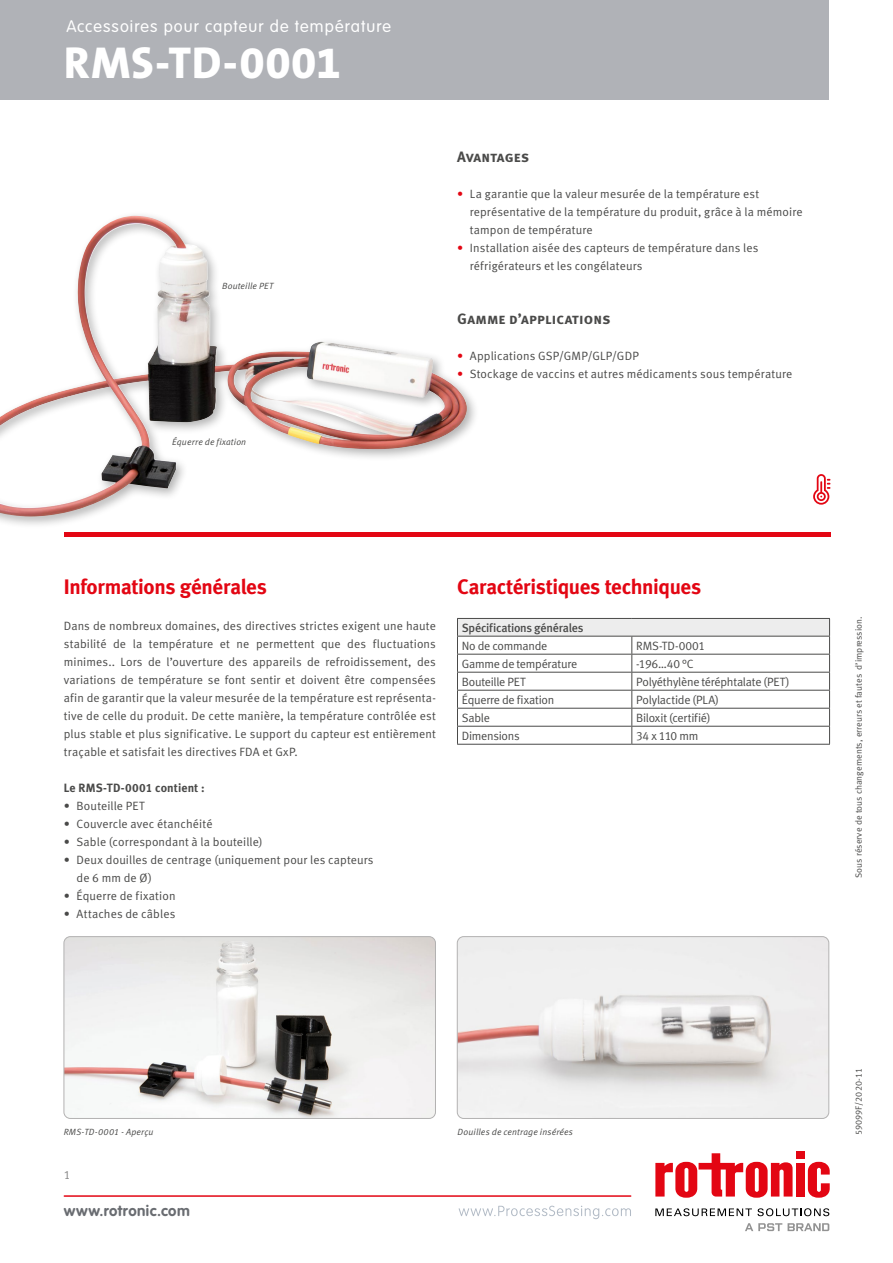
<style>
.page{position:relative;width:893px;height:1263px;background:#fff}
.page>*{position:absolute;margin:0;border:0;box-sizing:border-box;transform-origin:0 0}
.t1{font:800 45px "The Mix B8";letter-spacing:.02em;color:#fff}
.t2{font:21px "Meta Bold LF";letter-spacing:-.02em;color:#e30613}
.t3{font:300 16.5px "VAG Rounded LT";letter-spacing:.065em;color:#fff}
.t4{font:15px "Meta Bold LF Caps";letter-spacing:.01em;color:#4a4a49}
.t5{font:700 15px "VAG Rounded";letter-spacing:.03em;color:#696c71}
.t6{font:12px/18px "Meta Normal LF";letter-spacing:.01em;color:#4a4a49}
.t7{font:12px "Meta Normal LF";letter-spacing:-.02em;color:#4a4a49}
.t8{font:12px "Meta Normal LF";letter-spacing:-.015em;color:#4a4a49}
.t9{font:12px "Meta Medium LF";letter-spacing:-.02em;color:#4a4a49}
.t10{font:12px "Meta Bold LF";letter-spacing:.015em;color:#4a4a49}
.t11{font:12px "Meta Normal LF";letter-spacing:-.01em;color:#4a4a49}
.t12{font:12px "Meta Normal LF";letter-spacing:-.025em;color:#4a4a49}
.t13{font:12px "Meta Normal LF";color:#878787}
.t14{font:italic 9px "Meta Normal LF";letter-spacing:.02em;color:#4a4a49}
.t15{font:9px "Meta Normal LF";letter-spacing:.01em;color:#4a4a49}
.s1{color:#e30613}
</style>
<div class="page">
<hr style="left:64px;top:1195px;width:567px;height:2px;background:#e30613">
<div style="left:796px;top:1163px;width:8px;height:33px;background:#e30613"></div>
<svg style="left:808px;top:1162px;width:22px;height:36px"></svg>
<div style="left:796px;top:1151px;width:8px;height:8px;background:#e30613"></div>
<svg style="left:655px;top:1153px;width:138px;height:45px"></svg>
<svg style="left:655px;top:1208px;width:97px;height:8px"></svg>
<svg style="left:758px;top:1208px;width:71px;height:8px"></svg>
<svg style="left:745px;top:1223px;width:37px;height:8px"></svg>
<svg style="left:788px;top:1223px;width:41px;height:8px"></svg>
<div style="left:0;top:0;width:829px;height:99px;background:#b0b2b7"></div>
<svg style="left:459px;top:1206px;width:172px;height:13px"></svg>
<hr style="left:64px;top:532px;width:766px;height:4px;background:#e30613">
<div style="left:457px;top:618px;width:373px;height:18px;background:#ededed"></div>
<svg style="left:829px;top:619px;width:1px;height:125px"></svg>
<hr style="left:457px;top:744px;width:175px;height:1px;background:#4a4a49">
<hr style="left:632px;top:744px;width:198px;height:1px;background:#4a4a49">
<hr style="left:457px;top:618px;width:175px;height:1px;background:#4a4a49">
<svg style="left:457px;top:619px;width:1px;height:125px"></svg>
<hr style="left:632px;top:618px;width:198px;height:1px;background:#4a4a49">
<hr style="left:457px;top:636px;width:175px;height:1px;background:#4a4a49">
<hr style="left:632px;top:636px;width:198px;height:1px;background:#4a4a49">
<hr style="left:457px;top:654px;width:175px;height:1px;background:#4a4a49">
<hr style="left:632px;top:654px;width:198px;height:1px;background:#4a4a49">
<hr style="left:457px;top:672px;width:175px;height:1px;background:#4a4a49">
<hr style="left:632px;top:672px;width:198px;height:1px;background:#4a4a49">
<hr style="left:457px;top:690px;width:175px;height:1px;background:#4a4a49">
<hr style="left:632px;top:690px;width:198px;height:1px;background:#4a4a49">
<hr style="left:457px;top:708px;width:175px;height:1px;background:#4a4a49">
<hr style="left:632px;top:708px;width:198px;height:1px;background:#4a4a49">
<hr style="left:457px;top:726px;width:175px;height:1px;background:#4a4a49">
<hr style="left:632px;top:726px;width:198px;height:1px;background:#4a4a49">
<svg style="left:631px;top:636px;width:1px;height:108px"></svg>
<svg style="left:813px;top:474px;width:17px;height:31px"></svg>
<img style="left:64px;top:936px;width:370px;height:181px">
<div style="left:64px;top:936px;width:372px;height:183px;border:1px solid #b3b2b2;border-radius:6px"></div>
<img style="left:457px;top:938px;width:372px;height:179px">
<div style="left:457px;top:936px;width:372px;height:183px;border:1px solid #b3b2b2;border-radius:6px"></div>
<div style="left:0;top:210px;width:479px;height:319px;background:#000;opacity:.3"></div>
<img style="left:0;top:216px;width:467px;height:300px">
<h3 class="t3" style="left:66px;top:17px;width:326px">Accessoires pour capteur de température</h3>
<h1 class="t1" style="left:64px;top:39px;width:279px">RMS-TD-0001</h1>
<p class="t14" style="left:222px;top:280px;width:53px">Bouteille PET</p>
<p class="t14" style="left:172px;top:437px;width:76px">Équerre de fixation</p>
<p class="t4" style="left:457px;top:147px;width:74px">Avantages</p>
<p class="t6" style="left:470px;top:185px;width:334px;text-indent:-13px"><span class="s1">•</span> La garantie que la valeur mesurée de la température est représentative de la température du produit, grâce à la mémoire tampon de température</p>
<p class="t6" style="left:470px;top:239px;width:290px;text-indent:-13px"><span class="s1">•</span> Installation aisée des capteurs de température dans les réfrigérateurs et les congélateurs</p>
<p class="t4" style="left:457px;top:309px;width:155px">Gamme d’applications</p>
<p class="t6" style="left:457px;top:347px;width:183px"><span class="s1">•</span> Applications GSP/GMP/GLP/GDP</p>
<p class="t6" style="left:457px;top:365px;width:337px"><span class="s1">•</span> Stockage de vaccins et autres médicaments sous température</p>
<h2 class="t2" style="left:64px;top:573px;width:204px">Informations générales</h2>
<p class="t6" style="left:64px;top:617px;width:374px;text-align:justify">Dans de nombreux domaines, des directives strictes exigent une haute stabilité de la température et ne permettent que des fluctuations minimes.. Lors de l’ouverture des appareils de refroidissement, des variations de température se font sentir et doivent être compensées afin de garantir que la valeur mesurée de la température est représenta&shy;tive de celle du produit. De cette manière, la température contrôlée est plus stable et plus significative. Le support du capteur est entièrement traçable et satisfait les directives FDA et GxP.</p>
<p class="t10" style="left:64px;top:780px;width:142px">Le RMS-TD-0001 contient :</p>
<p class="t6" style="left:64px;top:797px;width:82px">• Bouteille PET</p>
<p class="t6" style="left:64px;top:815px;width:150px">• Couvercle avec étanchéité</p>
<p class="t6" style="left:64px;top:833px;width:200px">• Sable (correspondant à la bouteille)</p>
<p class="t6" style="left:77px;top:851px;width:299px;text-indent:-13px">• Deux douilles de centrage (uniquement pour les capteurs de 6 mm de Ø)</p>
<p class="t6" style="left:64px;top:887px;width:113px">• Équerre de fixation</p>
<p class="t6" style="left:64px;top:905px;width:113px">• Attaches de câbles</p>
<h2 class="t2" style="left:457px;top:573px;width:246px">Caractéristiques techniques</h2>
<p class="t9" style="left:462px;top:621px;width:123px">Spécifications générales</p>
<p class="t12" style="left:462px;top:639px;width:87px">No de commande</p>
<p class="t6" style="left:636px;top:637px;width:71px">RMS-TD-0001</p>
<p class="t7" style="left:462px;top:657px;width:117px">Gamme de température</p>
<p class="t6" style="left:636px;top:655px;width:59px">-196…40 °C</p>
<p class="t7" style="left:462px;top:675px;width:65px">Bouteille PET</p>
<p class="t8" style="left:636px;top:675px;width:155px">Polyéthylène téréphtalate (PET)</p>
<p class="t8" style="left:462px;top:693px;width:94px">Équerre de fixation</p>
<p class="t11" style="left:636px;top:693px;width:84px">Polylactide (PLA)</p>
<p class="t6" style="left:462px;top:709px;width:30px">Sable</p>
<p class="t7" style="left:636px;top:711px;width:76px">Biloxit (certifié)</p>
<p class="t7" style="left:462px;top:729px;width:60px">Dimensions</p>
<p class="t6" style="left:636px;top:727px;width:64px">34 x 110 mm</p>
<p class="t15" style="left:853px;top:878px;width:263px;rotate:-90deg">Sous réserve de tous changements, erreurs et fautes d’impression.</p>
<p class="t14" style="left:64px;top:1127px;width:91px">RMS-TD-0001 - Aperçu</p>
<p class="t14" style="left:458px;top:1127px;width:117px">Douilles de centrage insérées</p>
<p class="t13" style="left:64px;top:1168px;width:8px">1</p>
<p class="t5" style="left:64px;top:1202px;width:128px">www.rotronic.com</p>
<p class="t15" style="left:853px;top:1135px;width:69px;rotate:-90deg">59099F/2020-11</p>
</div>
